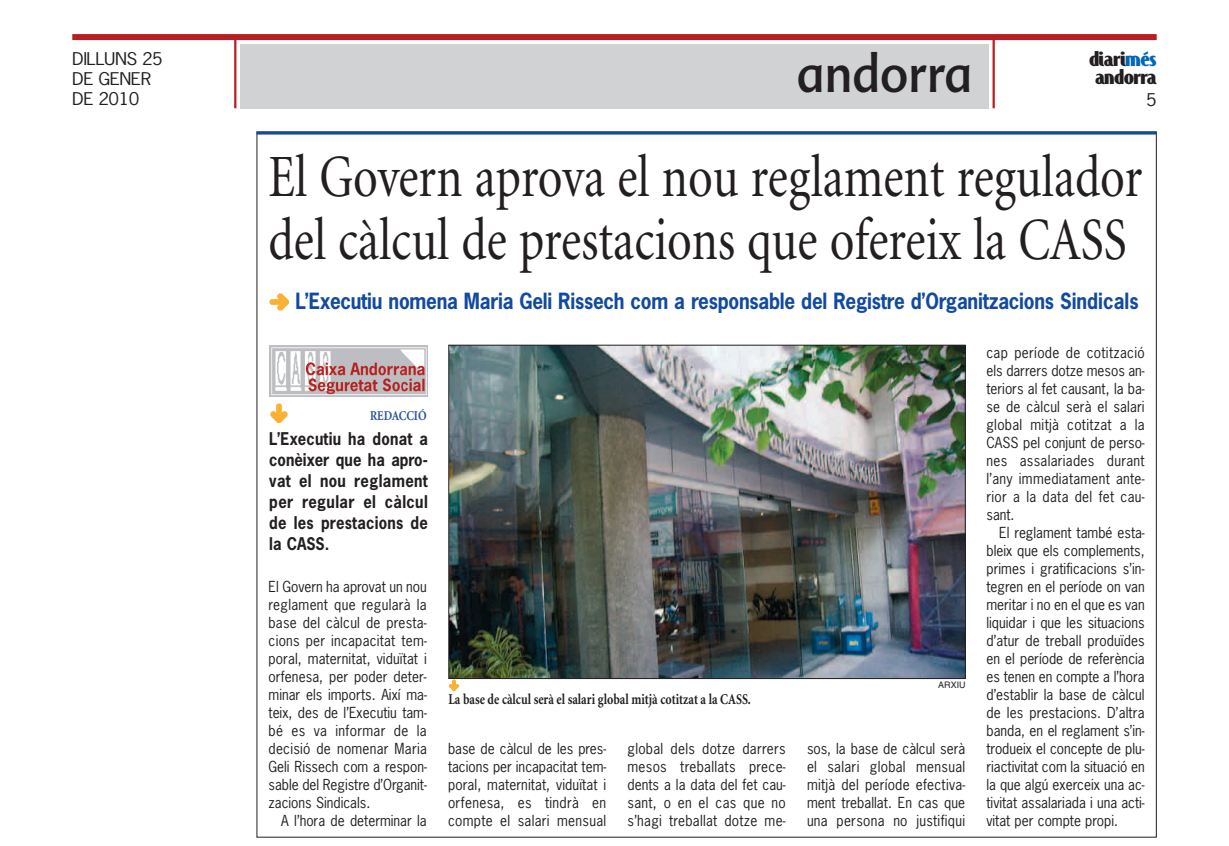
<style>
.page{position:relative;width:1229px;height:846px;background:#fff}
.page>*{position:absolute;margin:0;border:0;box-sizing:border-box;transform-origin:0 0}
.t1{font:60px/63px "Minion";color:#231f20;scale:.8 1}
.t2{font:52.5px "Advert";color:#231f20;scale:.9 1}
.t3{font:700 22.5px "Jandoni";letter-spacing:-.02em;color:#231f20;scale:1.12 1}
.t4{font:700 21px "News Gothic";letter-spacing:-.015em;color:#114aa0;scale:.9 1}
.t5{font:700 16.5px/21px "News Gothic";letter-spacing:.02em;color:#231f20;text-align:justify;scale:.9 1}
.t6{font:16.5px/19.8px "News Gothic";letter-spacing:-.03em;color:#231f20;scale:1.12 1}
.t7{font:700 15px "Minion";color:#231f20;scale:.8 1}
.t8{font:14.25px/18px "News Gothic";letter-spacing:.005em;color:#231f20;text-align:justify;scale:.95 1}
.t9{font:700 13.5px "Minion";color:#2b54a4;scale:.85 1}
.t10{font:9px "Helvetica";color:#231f20}
.s1{color:#0168b3}
</style>
<div class="page">
<hr style="left:992px;top:37px;width:3px;height:71px;background:#b71f24">
<div style="left:72px;top:34px;width:1085px;height:6px;background:#b71f24"></div>
<hr style="left:234px;top:37px;width:2px;height:71px;background:#b71f24">
<div style="left:241px;top:44px;width:748px;height:64px;background:#d1d2d4"></div>
<hr style="left:257px;top:132px;width:900px;height:3px;background:#114aa0">
<img style="left:269px;top:346px;width:159px;height:51px">
<img style="left:269px;top:293px;width:19px;height:18px">
<img style="left:270px;top:403px;width:18px;height:19px">
<img style="left:450px;top:347px;width:514px;height:330px">
<svg style="left:448px;top:680px;width:11px;height:11px"></svg>
<p class="t6" style="left:72px;top:50px;width:82px">DILLUNS 25<br>DE GENER<br>DE 2010</p>
<h2 class="t2" style="left:797px;top:43px;width:197px">andorra</h2>
<h3 class="t3" style="left:1089px;top:45px;width:62px">diari<span class="s1">més</span></h3>
<h3 class="t3" style="left:1095px;top:63px;width:57px">andorra</h3>
<p class="t6" style="left:1146px;top:91px;width:11px">5</p>
<h1 class="t1" style="left:269px;top:151px;width:1094px">El Govern aprova el nou reglament regulador del càlcul de prestacions que ofereix la CASS</h1>
<h3 class="t4" style="left:296px;top:289px;width:938px">L’Executiu nomena Maria Geli Rissech com a responsable del Registre d’Organitzacions Sindicals</h3>
<p class="t9" style="left:370px;top:410px;width:68px">REDACCIÓ</p>
<p class="t5" style="left:269px;top:429px;width:178px">L’Executiu ha donat a conèixer que ha apro&shy;vat el nou reglament per regular el càlcul de les prestacions de la CASS.</p>
<p class="t8" style="left:269px;top:578px;width:168px">El Govern ha aprovat un nou reglament que regularà la base del càlcul de presta&shy;cions per incapacitat tem&shy;poral, maternitat, viduïtat i orfenesa, per poder deter&shy;minar els imports. Així ma&shy;teix, des de l’Executiu tam&shy;bé es va informar de la decisió de nomenar Maria Geli Rissech com a respon&shy;sable del Registre d’Organit&shy;zacions Sindicals.</p>
<p class="t8" style="left:281px;top:812px;width:155px">A l’hora de determinar la</p>
<p class="t7" style="left:448px;top:694px;width:380px">La base de càlcul serà el salari global mitjà cotitzat a la CASS.</p>
<p class="t10" style="left:938px;top:681px;width:29px">ARXIU</p>
<p class="t8" style="left:448px;top:740px;width:168px">base de càlcul de les pres&shy;tacions per incapacitat tem&shy;poral, maternitat, viduïtat i orfenesa, es tindrà en compte el salari mensual</p>
<p class="t8" style="left:627px;top:740px;width:168px">global dels dotze darrers mesos treballats prece&shy;dents a la data del fet cau&shy;sant, o en el cas que no s’hagi treballat dotze me-</p>
<p class="t8" style="left:807px;top:740px;width:168px">sos, la base de càlcul serà el salari global mensual mitjà del període efectiva&shy;ment treballat. En cas que una persona no justifiqui</p>
<p class="t8" style="left:986px;top:344px;width:168px">cap període de cotització els darrers dotze mesos an&shy;teriors al fet causant, la ba&shy;se de càlcul serà el salari global mitjà cotitzat a la CASS pel conjunt de perso&shy;nes assalariades durant l’any immediatament ante&shy;rior a la data del fet cau&shy;sant.</p>
<p class="t8" style="left:986px;top:524px;width:168px;text-indent:13px">El reglament també esta&shy;bleix que els complements, primes i gratificacions s’in&shy;tegren en el període on van meritar i no en el que es van liquidar i que les situacions d’atur de treball produïdes en el període de referència es tenen en compte a l’hora d’establir la base de càlcul de les prestacions. D’altra banda, en el reglament s’in&shy;trodueix el concepte de plu&shy;riactivitat com la situació en la que algú exerceix una ac&shy;tivitat assalariada i una acti&shy;vitat per compte propi.</p>
</div>
